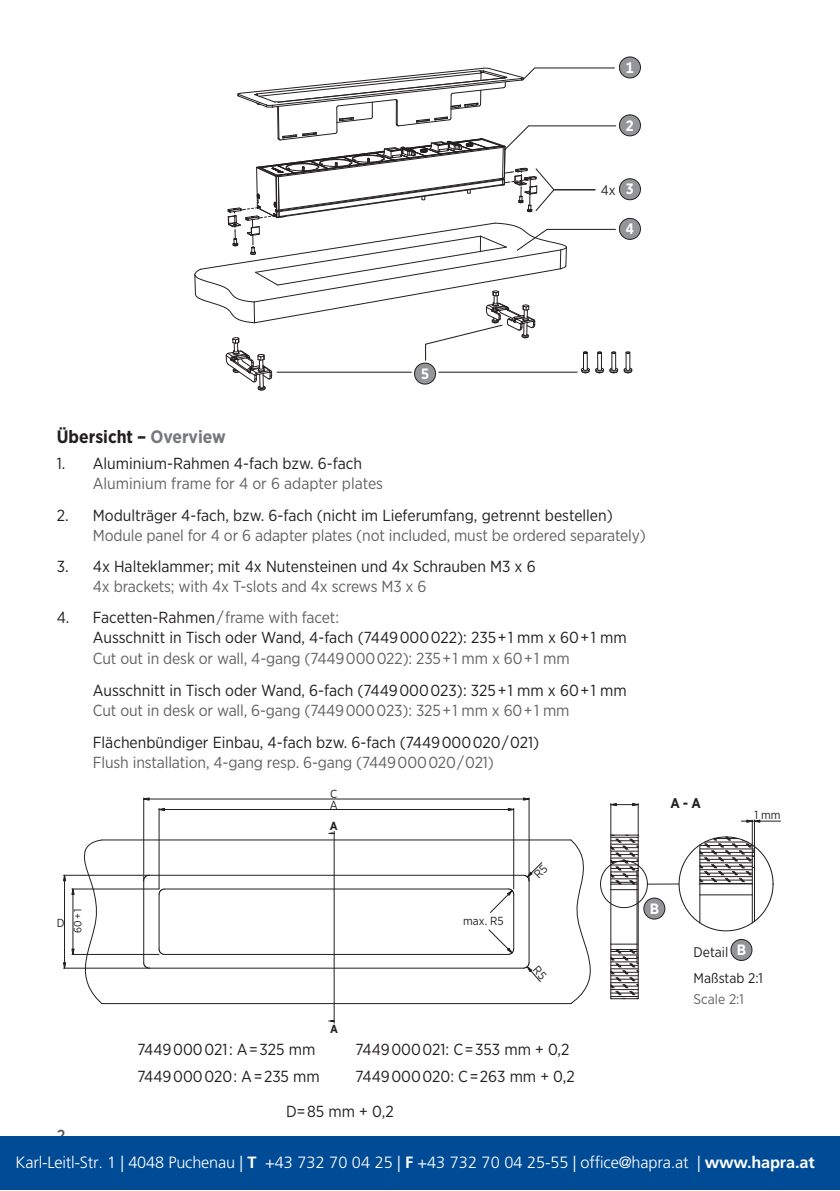
<style>
.page{position:relative;width:840px;height:1191px;background:#fff}
.page>*{position:absolute;margin:0;border:0;box-sizing:border-box;transform-origin:0 0}
.body_DIN_A5___h2{font:700 18px "Gotham Narrow";color:#231f20}
.t1{font:300 16.4px "Frutiger";letter-spacing:-.01em;color:#fff}
.body_DIN_A5___p{font:16px/20px "Gotham Narrow";color:#231f20}
.SZ_rechts{font:500 16px "Gotham Narrow";color:#57585a}
.header_DIN_A5___Art{font:700 15px "Gotham Narrow";color:#fff}
.body_DIN_A5___p-2{font:14px/21px "Gotham Narrow";color:#231f20}
.body_DIN_A5___p-3{font:700 14px "Gotham Narrow";color:#231f20}
.body_DIN_A5___p-4{font:13.8px "Gotham Narrow";color:#231f20}
.body_DIN_A5___p-5{font:11.8px "Gotham Narrow";color:#231f20}
.body_DIN_A5___p-6{font:700 11.8px "Gotham Narrow";color:#231f20}
.body_DIN_A5___p-7{font:10.6px "Gotham Narrow";color:#231f20}
.s1{color:#76787b}
.s2{color:#636366}
.s3{color:#57585a}
.s4{font-weight:700}
</style>
<div class="page">
<svg style="left:194px;top:67px;width:438px;height:323px"></svg>
<div style="left:619px;top:57px;width:21px;height:21px;background:#939598;border-radius:50%"></div>
<div style="left:619px;top:57px;width:21px;height:21px;border:1px solid #231f20;border-radius:50%"></div>
<div style="left:619px;top:115px;width:21px;height:21px;background:#939598;border-radius:50%"></div>
<div style="left:619px;top:115px;width:21px;height:21px;border:1px solid #231f20;border-radius:50%"></div>
<div style="left:619px;top:179px;width:21px;height:21px;background:#939598;border-radius:50%"></div>
<div style="left:619px;top:178px;width:21px;height:22px;border:1px solid #231f20;border-radius:50%"></div>
<div style="left:619px;top:218px;width:21px;height:21px;background:#939598;border-radius:50%"></div>
<div style="left:619px;top:218px;width:21px;height:22px;border:1px solid #231f20;border-radius:50%"></div>
<div style="left:414px;top:363px;width:21px;height:21px;background:#939598;border-radius:50%"></div>
<div style="left:414px;top:363px;width:21px;height:21px;border:1px solid #231f20;border-radius:50%"></div>
<hr style="left:102px;top:1003px;width:468px;height:1px;background:#231f20">
<hr style="left:143px;top:881px;width:1px;height:81px;background:#231f20">
<svg style="left:143px;top:962px;width:7px;height:7px"></svg>
<hr style="left:149px;top:967px;width:374px;height:1px;background:#231f20">
<hr style="left:528px;top:881px;width:1px;height:81px;background:#231f20">
<hr style="left:149px;top:875px;width:374px;height:1px;background:#231f20">
<svg style="left:570px;top:839px;width:20px;height:165px"></svg>
<svg style="left:84px;top:839px;width:18px;height:165px"></svg>
<hr style="left:102px;top:839px;width:468px;height:1px;background:#231f20">
<svg style="left:158px;top:888px;width:7px;height:7px"></svg>
<hr style="left:159px;top:894px;width:1px;height:55px;background:#231f20">
<svg style="left:158px;top:948px;width:7px;height:7px"></svg>
<hr style="left:164px;top:954px;width:344px;height:1px;background:#231f20">
<hr style="left:513px;top:894px;width:1px;height:55px;background:#231f20">
<hr style="left:164px;top:888px;width:344px;height:1px;background:#231f20">
<hr style="left:159px;top:809px;width:354px;height:1px;background:#231f20">
<hr style="left:64px;top:875px;width:1px;height:93px;background:#231f20">
<hr style="left:528px;top:798px;width:1px;height:76px;background:#231f20">
<hr style="left:159px;top:808px;width:1px;height:81px;background:#231f20">
<hr style="left:513px;top:808px;width:1px;height:81px;background:#231f20">
<hr style="left:144px;top:798px;width:384px;height:1px;background:#231f20">
<hr style="left:63px;top:967px;width:86px;height:1px;background:#231f20">
<hr style="left:63px;top:875px;width:86px;height:1px;background:#231f20">
<hr style="left:72px;top:888px;width:87px;height:1px;background:#231f20">
<hr style="left:72px;top:954px;width:87px;height:1px;background:#231f20">
<hr style="left:73px;top:889px;width:1px;height:65px;background:#231f20">
<svg style="left:143px;top:874px;width:7px;height:7px"></svg>
<hr style="left:143px;top:798px;width:1px;height:76px;background:#231f20">
<svg style="left:71px;top:948px;width:4px;height:7px"></svg>
<svg style="left:63px;top:874px;width:3px;height:7px"></svg>
<svg style="left:507px;top:807px;width:7px;height:4px"></svg>
<svg style="left:523px;top:797px;width:6px;height:4px"></svg>
<svg style="left:63px;top:962px;width:3px;height:6px"></svg>
<svg style="left:489px;top:888px;width:25px;height:25px"></svg>
<svg style="left:71px;top:888px;width:4px;height:7px"></svg>
<svg style="left:158px;top:807px;width:7px;height:4px"></svg>
<svg style="left:143px;top:797px;width:7px;height:4px"></svg>
<svg style="left:488px;top:929px;width:26px;height:26px"></svg>
<hr style="left:333px;top:831px;width:1px;height:192px;background:#231f20">
<svg style="left:678px;top:836px;width:95px;height:95px"></svg>
<hr style="left:636px;top:889px;width:1px;height:55px;background:#231f20">
<hr style="left:610px;top:889px;width:1px;height:55px;background:#231f20">
<svg style="left:610px;top:943px;width:28px;height:56px"></svg>
<hr style="left:637px;top:876px;width:1px;height:81px;background:#231f20">
<hr style="left:753px;top:820px;width:1px;height:36px;background:#231f20">
<svg style="left:600px;top:834px;width:47px;height:74px"></svg>
<hr style="left:647px;top:883px;width:31px;height:1px;background:#231f20">
<hr style="left:637px;top:803px;width:1px;height:32px;background:#231f20">
<hr style="left:610px;top:803px;width:1px;height:32px;background:#231f20">
<svg style="left:610px;top:803px;width:28px;height:3px"></svg>
<hr style="left:751px;top:820px;width:1px;height:36px;background:#231f20">
<svg style="left:741px;top:819px;width:39px;height:4px"></svg>
<div style="left:730px;top:939px;width:21px;height:21px;background:#939598;border-radius:50%"></div>
<div style="left:730px;top:939px;width:21px;height:21px;border:1px solid #231f20;border-radius:50%"></div>
<div style="left:643px;top:898px;width:21px;height:21px;background:#939598;border-radius:50%"></div>
<div style="left:643px;top:898px;width:21px;height:21px;border:1px solid #231f20;border-radius:50%"></div>
<div style="left:0;top:1136px;width:839px;height:54px;background:#004b95"></div>
<svg style="left:522px;top:862px;width:21px;height:19px"></svg>
<svg style="left:522px;top:962px;width:19px;height:20px"></svg>
<p class="header_DIN_A5___Art" style="left:625px;top:58px;width:9px">1</p>
<p class="header_DIN_A5___Art" style="left:421px;top:364px;width:9px">5</p>
<p class="header_DIN_A5___Art" style="left:625px;top:116px;width:9px">2</p>
<p class="body_DIN_A5___p-4" style="left:600px;top:181px;width:16px">4x</p>
<p class="header_DIN_A5___Art" style="left:625px;top:180px;width:9px">3</p>
<p class="header_DIN_A5___Art" style="left:625px;top:219px;width:9px">4</p>
<p class="body_DIN_A5___h2" style="left:57px;top:425px;width:170px">Übersicht – <span class="s1">Overview</span></p>
<p class="body_DIN_A5___p" style="left:93px;top:453px;width:292px;text-indent:-36px">1. Aluminium-Rahmen 4-fach bzw. 6-fach<br><span class="s2">Aluminium frame for 4 or 6 adapter plates</span></p>
<p class="body_DIN_A5___p" style="left:93px;top:505px;width:554px;text-indent:-36px">2. Modulträger 4-fach, bzw. 6-fach (nicht im Lieferumfang, getrennt bestellen)<br><span class="s2">Module panel for 4 or 6 adapter plates (not included, must be ordered separately)</span></p>
<p class="body_DIN_A5___p" style="left:93px;top:556px;width:444px;text-indent:-36px">3. 4x Halteklammer; mit 4x Nutensteinen und 4x Schrauben M3 x 6<br><span class="s2">4x brackets; with 4x T-slots and 4x screws M3 x 6</span></p>
<p class="body_DIN_A5___p" style="left:93px;top:607px;width:535px;text-indent:-36px">4. Facetten-Rahmen<span class="s3">/</span><span class="s2">frame with facet:<br></span>Ausschnitt in Tisch oder Wand, 4-fach (7449000022): 235+1 mm x 60+1 mm<br><span class="s2">Cut out in desk or wall, 4-gang (7449000022): 235+1 mm x 60+1 mm</span></p>
<p class="body_DIN_A5___p" style="left:93px;top:679px;width:535px">Ausschnitt in Tisch oder Wand, 6-fach (7449000023): 325+1 mm x 60+1 mm<br><span class="s2">Cut out in desk or wall, 6-gang (7449000023): 325+1 mm x 60+1 mm</span></p>
<p class="body_DIN_A5___p" style="left:93px;top:731px;width:448px">Flächenbündiger Einbau, 4-fach bzw. 6-fach (7449000020/021)<br><span class="s2">Flush installation, 4-gang resp. 6-gang (7449000020/021)</span></p>
<p class="body_DIN_A5___p-5" style="left:330px;top:786px;width:9px">C</p>
<p class="body_DIN_A5___p-5" style="left:330px;top:797px;width:9px">A</p>
<p class="body_DIN_A5___p-6" style="left:330px;top:818px;width:9px">A</p>
<p class="body_DIN_A5___p-3" style="left:670px;top:794px;width:32px">A - A</p>
<p class="body_DIN_A5___p-5" style="left:754px;top:807px;width:28px">1 mm</p>
<p class="body_DIN_A5___p-5" style="left:57px;top:915px;width:9px">D</p>
<p class="body_DIN_A5___p-7" style="left:71px;top:932px;width:25px;rotate:-90deg">60+1</p>
<p class="SZ_rechts" style="left:57px;top:1125px;width:10px">2</p>
<p class="body_DIN_A5___p-6" style="left:330px;top:1021px;width:9px">A</p>
<p class="body_DIN_A5___p-5" style="left:463px;top:913px;width:42px">max. R5</p>
<p class="body_DIN_A5___p" style="left:355px;top:1039px;width:215px">7449000021: C=353 mm + 0,2</p>
<p class="body_DIN_A5___p" style="left:355px;top:1065px;width:220px">7449000020: C=263 mm + 0,2</p>
<p class="body_DIN_A5___p" style="left:286px;top:1101px;width:109px">D=85 mm + 0,2</p>
<p class="body_DIN_A5___p" style="left:137px;top:1039px;width:179px">7449000021: A=325 mm</p>
<p class="body_DIN_A5___p" style="left:137px;top:1066px;width:184px">7449000020: A=235 mm</p>
<p class="header_DIN_A5___Art" style="left:649px;top:899px;width:11px">B</p>
<p class="body_DIN_A5___p-2" style="left:693px;top:941px;width:36px">Detail</p>
<p class="header_DIN_A5___Art" style="left:736px;top:940px;width:11px">B</p>
<p class="body_DIN_A5___p-2" style="left:693px;top:967px;width:71px">Maßstab 2:1<br><span class="s2">Scale 2:1</span></p>
<p class="t1" style="left:16px;top:1152px;width:800px">Karl-Leitl-Str. 1 | 4048 Puchenau | <span class="s4">T</span> +43 732 70 04 25 | <span class="s4">F</span> +43 732 70 04 25-55 | office@hapra.at | <span class="s4">www.hapra.at</span></p>
</div>
